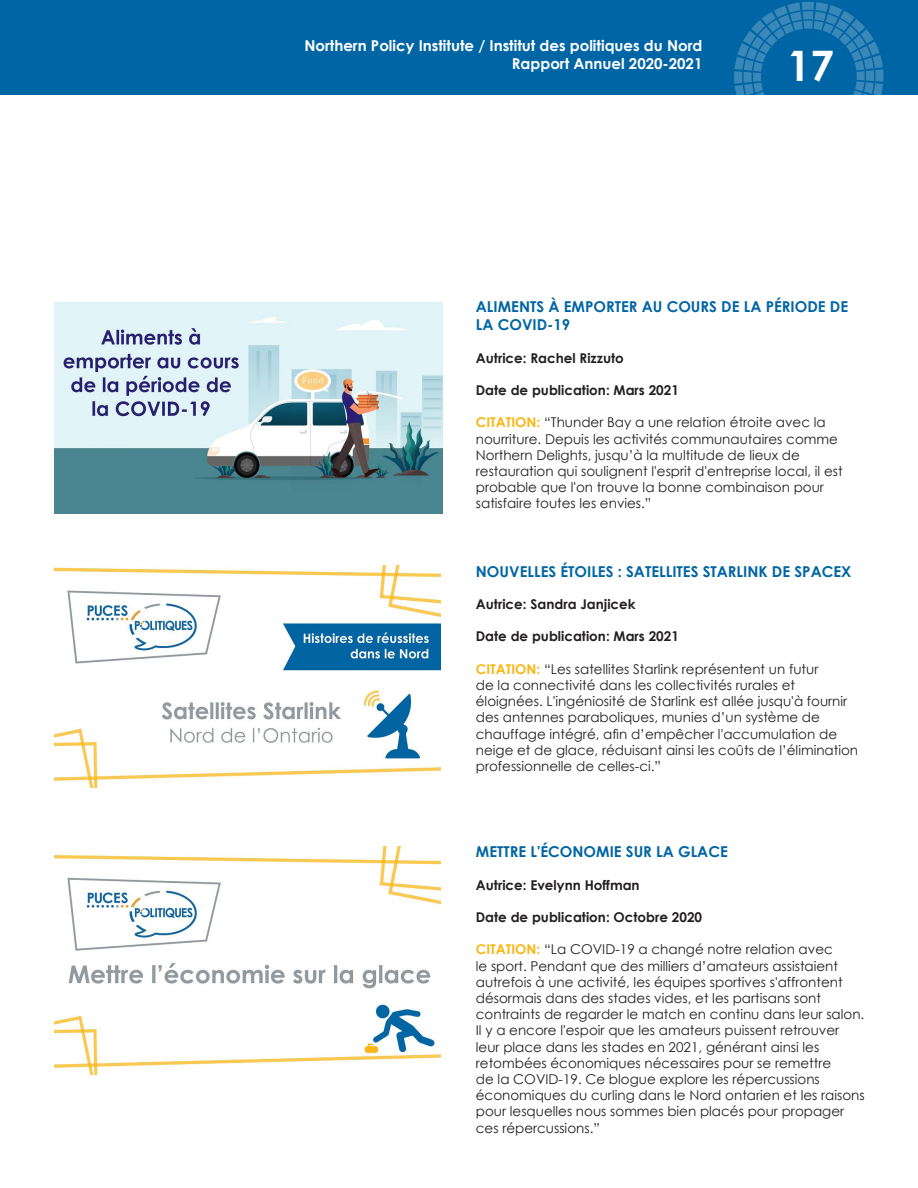
<style>
.page{position:relative;width:918px;height:1188px;background:#fff}
.page>*{position:absolute;margin:0;border:0;box-sizing:border-box;transform-origin:0 0}
.t1{font:700 42px "Century Gothic";color:#fff}
.Body{font:700 15px/18px "Century Gothic";color:#0065a4}
.t2{font:700 15px/18px "Century Gothic";color:#fff;text-align:right}
.Body-2{font:13.5px/16.2px "Century Gothic";color:#231f20}
.Body-3{font:700 13.5px "Century Gothic";color:#231f20}
.s1{font-weight:700;color:#f9b614}
</style>
<div class="page">
<div style="left:0;top:0;width:918px;height:95px;background:#0065a4"></div>
<svg style="left:734px;top:2px;width:150px;height:93px"></svg>
<img style="left:54px;top:301px;width:388px;height:212px">
<img style="left:54px;top:565px;width:387px;height:223px">
<img style="left:54px;top:846px;width:387px;height:228px">
<p class="t2" style="left:304px;top:36px;width:400px">Northern Policy Institute / Institut des politiques du Nord<br>Rapport Annuel 2020-2021</p>
<h1 class="t1" style="left:787px;top:33px;width:49px">17</h1>
<p class="Body" style="left:476px;top:297px;width:374px">ALIMENTS À EMPORTER AU COURS DE LA PÉRIODE DE<br>LA COVID-19</p>
<p class="Body-3" style="left:476px;top:348px;width:149px">Autrice: Rachel Rizzuto</p>
<p class="Body-3" style="left:476px;top:380px;width:205px">Date de publication: Mars 2021</p>
<p class="Body-2" style="left:476px;top:414px;width:368px"><span class="s1">CITATION:</span> “Thunder Bay a une relation étroite avec la nourriture. Depuis les activités communautaires comme Northern Delights, jusqu’à la multitude de lieux de restauration qui soulignent l'esprit d'entreprise local, il est probable que l'on trouve la bonne combinaison pour satisfaire toutes les envies.”</p>
<p class="Body" style="left:476px;top:561px;width:377px">NOUVELLES ÉTOILES : SATELLITES STARLINK DE SPACEX</p>
<p class="Body-3" style="left:476px;top:594px;width:161px">Autrice: Sandra Janjicek</p>
<p class="Body-3" style="left:476px;top:626px;width:205px">Date de publication: Mars 2021</p>
<p class="Body-2" style="left:476px;top:661px;width:384px"><span class="s1">CITATION:</span> “Les satellites Starlink représentent un futur<br>de la connectivité dans les collectivités rurales et éloignées. L'ingéniosité de Starlink est allée jusqu'à fournir des antennes paraboliques, munies d’un système de chauffage intégré, afin d’empêcher l'accumulation de neige et de glace, réduisant ainsi les coûts de l’élimination professionnelle de celles-ci.”</p>
<p class="Body" style="left:476px;top:842px;width:253px">METTRE L'ÉCONOMIE SUR LA GLACE</p>
<p class="Body-3" style="left:476px;top:875px;width:165px">Autrice: Evelynn Hoffman</p>
<p class="Body-3" style="left:476px;top:907px;width:228px">Date de publication: Octobre 2020</p>
<p class="Body-2" style="left:476px;top:941px;width:390px"><span class="s1">CITATION:</span> “La COVID-19 a changé notre relation avec<br>le sport. Pendant que des milliers d’amateurs assistaient autrefois à une activité, les équipes sportives s'affrontent désormais dans des stades vides, et les partisans sont contraints de regarder le match en continu dans leur salon.<br>Il y a encore l'espoir que les amateurs puissent retrouver leur place dans les stades en 2021, générant ainsi les retombées économiques nécessaires pour se remettre<br>de la COVID-19. Ce blogue explore les répercussions économiques du curling dans le Nord ontarien et les raisons pour lesquelles nous sommes bien placés pour propager ces répercussions.”</p>
</div>
